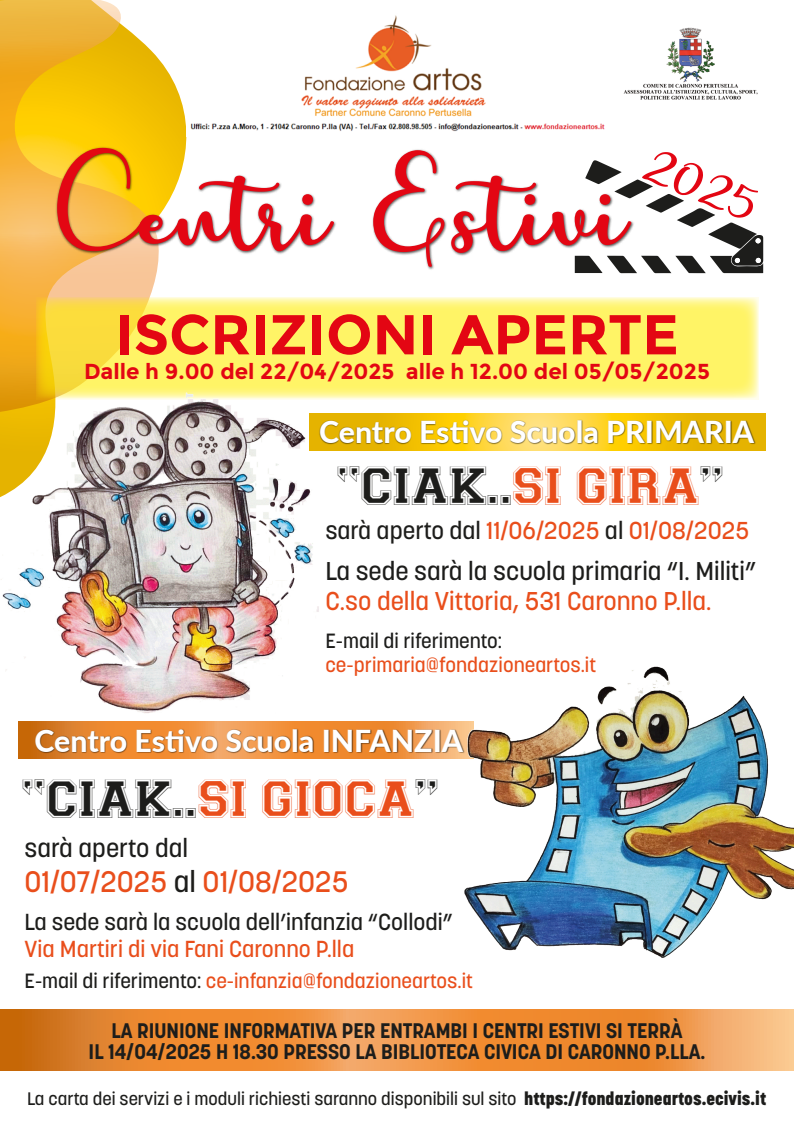
<style>
.page{position:relative;width:794px;height:1134px;background:#fff}
.page>*{position:absolute;margin:0;border:0;box-sizing:border-box;transform-origin:0 0}
.t1{font:79.96px "charlotte";color:#e30613}
.t2{font:700 56.08px "Montserrat";color:#e30613}
.t3{font:46.44px "Collegiate FLF";color:#1d1d1b}
.t4{font:38.24px "charlotte";color:#e30613}
.t5{font:900 30.28px "Lato";color:#fff}
.t6{font:500 29.32px "Korolev";color:#e94e1b}
.t7{font:500 25.52px "Korolev";color:#1d1d1b}
.t8{font:500 25.52px "Korolev";color:#e94e1b}
.t9{font:500 24.24px "Korolev";color:#e94e1b}
.t10{font:500 22.96px "Korolev";color:#1d1d1b}
.t11{font:500 22.96px "Korolev";color:#e94e1b}
.t12{font:700 21.68px "Montserrat";color:#e30613}
.t13{font:700 20.92px/21.7px "Korolev";color:#1d1d1b;text-align:center}
.t14{font:500 20.4px "Korolev";color:#e94e1b}
.t15{font:500 20.4px "Korolev";color:#1d1d1b}
.t16{font:500 17.92px "Korolev";color:#1d1d1b}
.s1{color:#e94e1b}
.s2{color:#1d1d1b}
.s3{font-weight:800}
</style>
<div class="page">
<svg style="left:18px;top:722px;width:439px;height:37px"></svg>
<img style="left:457px;top:666px;width:337px;height:292px">
<svg style="left:159px;top:59px;width:28px;height:86px"></svg>
<svg style="left:0;top:0;width:159px;height:382px;background:#f4bd30"></svg>
<img style="left:190px;top:15px;width:415px;height:116px">
<img style="left:623px;top:27px;width:135px;height:73px">
<svg style="left:636px;top:179px;width:127px;height:94px"></svg>
<img style="left:55px;top:145px;width:581px;height:152px">
<img style="left:33px;top:724px;width:433px;height:75px">
<svg style="left:0;top:1009px;width:794px;height:61px;background:#ec903d"></svg>
<svg style="left:36px;top:297px;width:722px;height:102px;background:#fef16a"></svg>
<img style="left:0;top:382px;width:335px;height:343px">
<svg style="left:310px;top:413px;width:455px;height:37px;background:#f0c113"></svg>
<img style="left:318px;top:416px;width:445px;height:75px">
<h1 class="t1" style="left:59px;top:171px;width:571px">Centri Estivi</h1>
<h3 class="t4" style="left:655px;top:145px;width:119px;rotate:23deg">2025</h3>
<h2 class="t2" style="left:115px;top:301px;width:565px">ISCRIZIONI APERTE</h2>
<p class="t12" style="left:84px;top:358px;width:627px">Dalle h 9.00 del 22/04/2025 alle h 12.00 del 05/05/2025</p>
<h3 class="t5" style="left:319px;top:410px;width:436px">Centro Estivo Scuola PRIMARIA</h3>
<h3 class="t3" style="left:338px;top:466px;width:389px">“CIAK..<span class="s1">SI GIRA</span>”</h3>
<p class="t9" style="left:325px;top:515px;width:425px"><span class="s2">sarà aperto dal</span> 11/06/2025 <span class="s2">al</span> 01/08/2025</p>
<p class="t7" style="left:325px;top:555px;width:432px">La sede sarà la scuola primaria “I. Militi”</p>
<p class="t8" style="left:325px;top:585px;width:387px">C.so della Vittoria, 531 Caronno P.lla.</p>
<p class="t15" style="left:325px;top:628px;width:178px">E-mail di riferimento:</p>
<p class="t14" style="left:325px;top:652px;width:272px">ce-primaria@fondazioneartos.it</p>
<h3 class="t5" style="left:35px;top:718px;width:430px">Centro Estivo Scuola INFANZIA</h3>
<h3 class="t3" style="left:23px;top:779px;width:418px">“CIAK..<span class="s1">SI GIOCA</span>”</h3>
<p class="t7" style="left:25px;top:832px;width:165px">sarà aperto dal</p>
<h3 class="t6" style="left:25px;top:863px;width:326px">01/07/2025 <span class="s2">al</span> 01/08/2025</h3>
<p class="t10" style="left:25px;top:907px;width:429px">La sede sarà la scuola dell’infanzia “Collodi”</p>
<p class="t11" style="left:25px;top:935px;width:331px">Via Martiri di via Fani Caronno P.lla</p>
<p class="t14" style="left:25px;top:968px;width:450px"><span class="s2">E-mail di riferimento:</span> ce-infanzia@fondazioneartos.it</p>
<p class="t13" style="left:89px;top:1019px;width:618px">LA RIUNIONE INFORMATIVA PER ENTRAMBI I CENTRI ESTIVI SI TERRÀ<br>IL 14/04/2025 H 18.30 PRESSO LA BIBLIOTECA CIVICA DI CARONNO P.LLA.</p>
<p class="t16" style="left:27px;top:1087px;width:740px">La carta dei servizi e i moduli richiesti saranno disponibili sul sito <span class="s3">https://fondazioneartos.ecivis.it</span></p>
</div>
